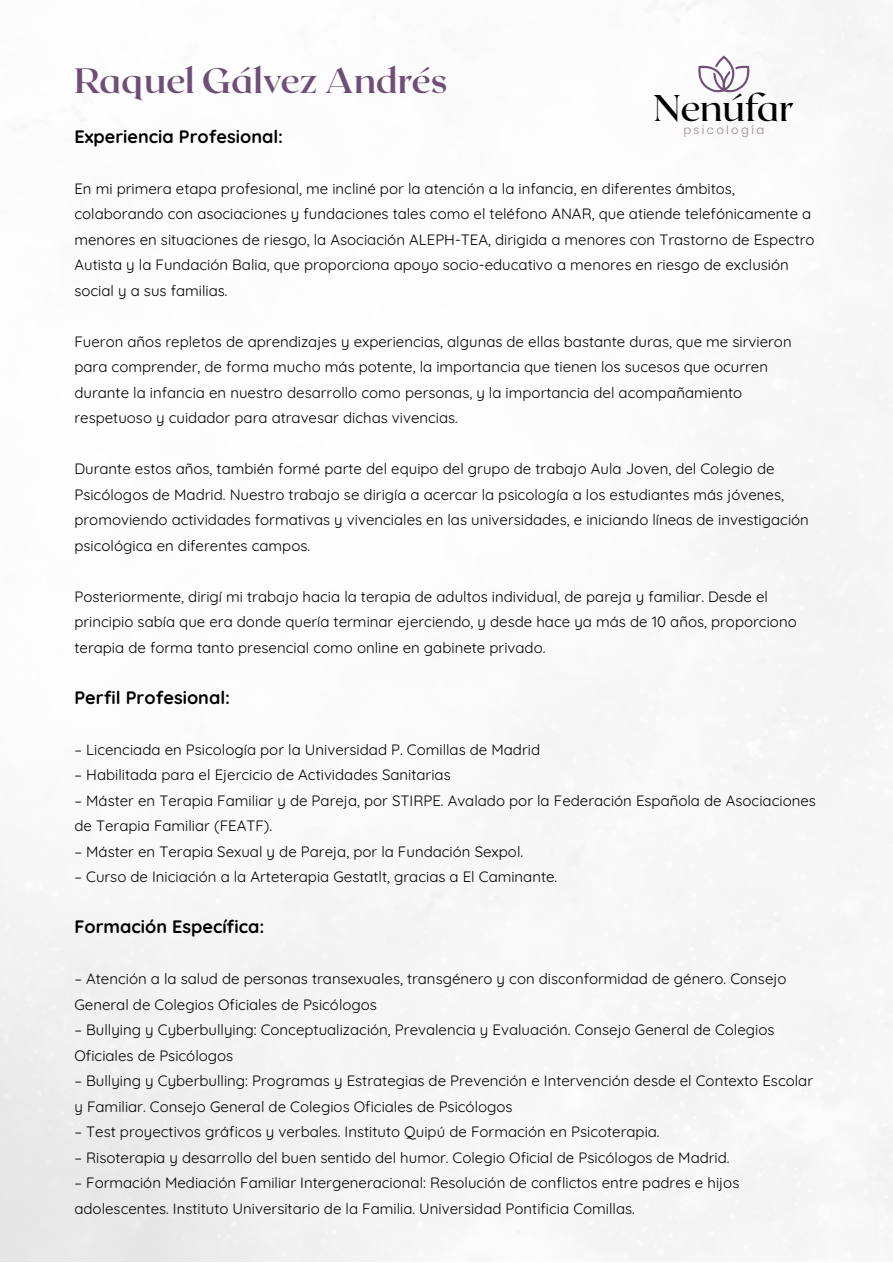
<style>
.page{position:relative;width:893px;height:1263px;background:#fff}
.page>*{position:absolute;margin:0;border:0;box-sizing:border-box;transform-origin:0 0}
.t1{font:500 37.2px "Roxborough CF";letter-spacing:-.005em;color:#000}
.t2{font:700 35.25px "Roxborough CF";letter-spacing:-.01em;color:#6f4e77}
.t3{font:300 18px "Quicksand";color:#000}
.t4{font:300 15px/25.5px "Quicksand";color:#000}
.t5{font:300 11.7px "Poppins";letter-spacing:.2em;color:#a18594}
</style>
<div class="page">
<svg style="left:696px;top:56px;width:55px;height:40px"></svg>
<h2 class="t2" style="left:74px;top:58px;width:375px">Raquel Gálvez Andrés</h2>
<h1 class="t1" style="left:654px;top:83px;width:142px">Nenúfar</h1>
<p class="t5" style="left:683px;top:123px;width:82px">psicología</p>
<p class="t3" style="left:74px;top:122px;width:210px">Experiencia Profesional:</p>
<p class="t4" style="left:74px;top:174px;width:742px">En mi primera etapa profesional, me incliné por la atención a la infancia, en diferentes ámbitos, colaborando con asociaciones y fundaciones tales como el teléfono ANAR, que atiende telefónicamente a menores en situaciones de riesgo, la Asociación ALEPH-TEA, dirigida a menores con Trastorno de Espectro Autista y la Fundación Balia, que proporciona apoyo socio-educativo a menores en riesgo de exclusión social y a sus familias.</p>
<p class="t4" style="left:74px;top:327px;width:719px">Fueron años repletos de aprendizajes y experiencias, algunas de ellas bastante duras, que me sirvieron para comprender, de forma mucho más potente, la importancia que tienen los sucesos que ocurren durante la infancia en nuestro desarrollo como personas, y la importancia del acompañamiento respetuoso y cuidador para atravesar dichas vivencias.</p>
<p class="t4" style="left:74px;top:455px;width:736px">Durante estos años, también formé parte del equipo del grupo de trabajo Aula Joven, del Colegio de Psicólogos de Madrid. Nuestro trabajo se dirigía a acercar la psicología a los estudiantes más jóvenes, promoviendo actividades formativas y vivenciales en las universidades, e iniciando líneas de investigación psicológica en diferentes campos.</p>
<p class="t4" style="left:74px;top:582px;width:724px">Posteriormente, dirigí mi trabajo hacia la terapia de adultos individual, de pareja y familiar. Desde el principio sabía que era donde quería terminar ejerciendo, y desde hace ya más de 10 años, proporciono terapia de forma tanto presencial como online en gabinete privado.</p>
<p class="t3" style="left:74px;top:683px;width:157px">Perfil Profesional:</p>
<p class="t4" style="left:74px;top:735px;width:467px">– Licenciada en Psicología por la Universidad P. Comillas de Madrid</p>
<p class="t4" style="left:74px;top:761px;width:378px">– Habilitada para el Ejercicio de Actividades Sanitarias</p>
<p class="t4" style="left:74px;top:786px;width:743px">– Máster en Terapia Familiar y de Pareja, por STIRPE. Avalado por la Federación Española de Asociaciones de Terapia Familiar (FEATF).</p>
<p class="t4" style="left:74px;top:837px;width:450px">– Máster en Terapia Sexual y de Pareja, por la Fundación Sexpol.</p>
<p class="t4" style="left:74px;top:863px;width:484px">– Curso de Iniciación a la Arteterapia Gestatlt, gracias a El Caminante.</p>
<p class="t3" style="left:74px;top:913px;width:191px">Formación Específica:</p>
<p class="t4" style="left:74px;top:965px;width:714px">– Atención a la salud de personas transexuales, transgénero y con disconformidad de género. Consejo<br>General de Colegios Oficiales de Psicólogos</p>
<p class="t4" style="left:74px;top:1016px;width:702px">– Bullying y Cyberbullying: Conceptualización, Prevalencia y Evaluación. Consejo General de Colegios<br>Oficiales de Psicólogos</p>
<p class="t4" style="left:74px;top:1067px;width:740px">– Bullying y Cyberbulling: Programas y Estrategias de Prevención e Intervención desde el Contexto Escolar y Familiar. Consejo General de Colegios Oficiales de Psicólogos</p>
<p class="t4" style="left:74px;top:1118px;width:587px">– Test proyectivos gráficos y verbales. Instituto Quipú de Formación en Psicoterapia.</p>
<p class="t4" style="left:74px;top:1143px;width:657px">– Risoterapia y desarrollo del buen sentido del humor. Colegio Oficial de Psicólogos de Madrid.</p>
<p class="t4" style="left:74px;top:1169px;width:666px">– Formación Mediación Familiar Intergeneracional: Resolución de conflictos entre padres e hijos adolescentes. Instituto Universitario de la Familia. Universidad Pontificia Comillas.</p>
</div>
